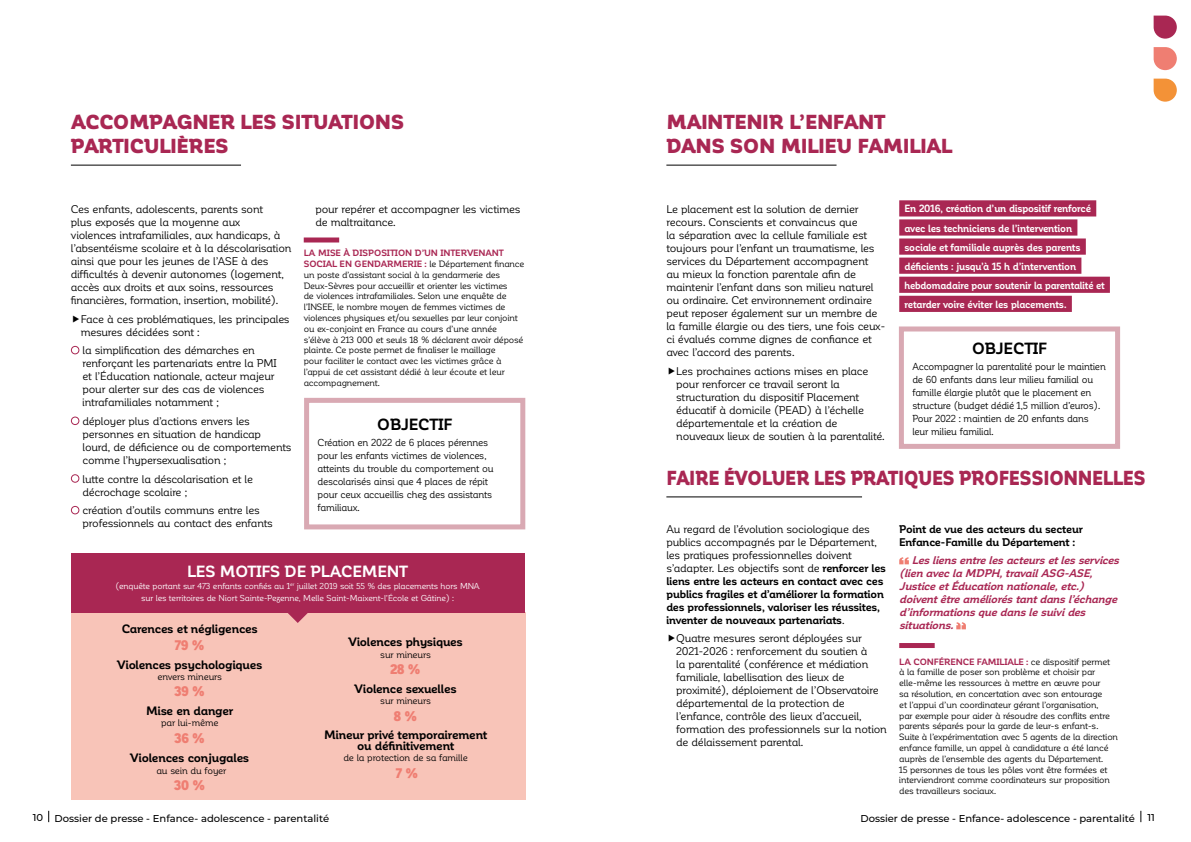
<style>
.page{position:relative;width:1191px;height:842px;background:#fff}
.page>*{position:absolute;margin:0;border:0;box-sizing:border-box;transform-origin:0 0}
.t1{font:900 20px/24px "Corporative";letter-spacing:-.01em;color:#a92753}
.t2{font:900 20px "Corporative";letter-spacing:-.01em;color:#a92753;scale:.9 1}
.t3{font:700 16px "Corporative Alt";letter-spacing:-.005em;color:#fff}
.t4{font:700 16px "Corporative Alt";color:#000}
.t5{font:900 13.7px "Corporative Alt Cnd";letter-spacing:-.01em;color:#ef7e72}
.t6{font:700 12px/10.3px "Corporative Alt";letter-spacing:-.025em;color:#000;text-align:center}
.t7{font:11px/13px "Corporative Alt";letter-spacing:-.02em;color:#000}
.t8{font:700 11px/13px "Corporative Alt";letter-spacing:-.02em;color:#000}
.t9{font:italic 700 11px/13px "Corporative Alt";color:#a92753}
.t10{font:700 10.3px/19.1px "Corporative Alt";letter-spacing:-.015em;color:#fff;scale:.95 1}
.t11{font:10px/13px "Corporative Alt";letter-spacing:-.02em;color:#000;scale:.96 1}
.t12{font:10px/13px "Corporative Alt";letter-spacing:-.02em;color:#000}
.t13{font:500 10px "Montserrat";color:#000}
.t14{font:9.4px "Corporative Alt";letter-spacing:-.02em;color:#000}
.t15{font:9px/10.8px "Corporative Alt";letter-spacing:-.02em;color:#000}
.t16{font:8.5px/11.8px "Corporative Alt";letter-spacing:-.015em;color:#fff;text-align:center}
.s1{font-weight:700;color:#a92753}
.s2{font-weight:400}
</style>
<div class="page">
<div style="left:71px;top:346px;width:8px;height:8px;border:1px solid #a92753;border-radius:50%"></div>
<div style="left:71px;top:417px;width:8px;height:8px;border:1px solid #a92753;border-radius:50%"></div>
<div style="left:71px;top:474px;width:8px;height:9px;border:1px solid #a92753;border-radius:50%"></div>
<div style="left:71px;top:506px;width:8px;height:8px;border:1px solid #a92753;border-radius:50%"></div>
<div style="left:304px;top:237px;width:35px;height:5px;background:#a92753"></div>
<hr style="left:71px;top:165px;width:170px;height:1px;background:#000">
<div style="left:899px;top:200px;width:197px;height:16px;background:#a92753"></div>
<div style="left:899px;top:219px;width:178px;height:17px;background:#a92753"></div>
<div style="left:899px;top:238px;width:186px;height:17px;background:#a92753"></div>
<div style="left:899px;top:258px;width:182px;height:16px;background:#a92753"></div>
<div style="left:899px;top:277px;width:210px;height:16px;background:#a92753"></div>
<div style="left:899px;top:296px;width:172px;height:16px;background:#a92753"></div>
<hr style="left:666px;top:165px;width:170px;height:1px;background:#000">
<svg style="left:899px;top:557px;width:10px;height:7px"></svg>
<svg style="left:956px;top:622px;width:10px;height:7px"></svg>
<div style="left:899px;top:643px;width:35px;height:5px;background:#a92753"></div>
<hr style="left:666px;top:496px;width:196px;height:1px;background:#000">
<svg style="left:1153px;top:79px;width:23px;height:23px"></svg>
<svg style="left:1153px;top:47px;width:23px;height:23px"></svg>
<svg style="left:1153px;top:16px;width:23px;height:23px"></svg>
<div style="left:71px;top:612px;width:454px;height:187px;background:#f8c4b8"></div>
<svg style="left:274px;top:612px;width:48px;height:11px"></svg>
<div style="left:71px;top:553px;width:453px;height:59px;background:#a92753"></div>
<div style="left:304px;top:398px;width:221px;height:131px;border:5px solid #d9a9b3"></div>
<div style="left:899px;top:326px;width:221px;height:123px;border:5px solid #d9a9b3"></div>
<h1 class="t1" style="left:71px;top:111px;width:335px">ACCOMPAGNER LES SITUATIONS<br>PARTICULIÈRES</h1>
<p class="t7" style="left:71px;top:203px;width:222px">Ces enfants, adolescents, parents sont<br>plus exposés que la moyenne aux<br>violences intrafamiliales, aux handicaps, à l’absentéisme scolaire et à la déscolarisation ainsi que pour les jeunes de l’ASE à des difficultés à devenir autonomes (logement, accès aux droits et aux soins, ressources financières, formation, insertion, mobilité).</p>
<p class="t7" style="left:81px;top:312px;width:211px">Face à ces problématiques, les principales mesures décidées sont :</p>
<p class="t7" style="left:82px;top:344px;width:196px">la simplification des démarches en renforçant les partenariats entre la PMI et l’Éducation nationale, acteur majeur pour alerter sur des cas de violences intrafamiliales notamment ;</p>
<p class="t7" style="left:82px;top:415px;width:211px">déployer plus d’actions envers les personnes en situation de handicap<br>lourd, de déficience ou de comportements comme l’hypersexualisation ;</p>
<p class="t7" style="left:82px;top:472px;width:172px">lutte contre la déscolarisation et le décrochage scolaire ;</p>
<p class="t7" style="left:82px;top:504px;width:192px">création d’outils communs entre les professionnels au contact des enfants</p>
<p class="t7" style="left:315px;top:203px;width:207px">pour repérer et accompagner les victimes de maltraitance.</p>
<p class="t15" style="left:304px;top:248px;width:222px"><span class="s1">LA MISE À DISPOSITION D’UN INTERVENANT SOCIAL EN GENDARMERIE :</span> le Département finance un poste d’assistant social à la gendarmerie des Deux-Sèvres pour accueillir et orienter les victimes<br>de violences intrafamiliales. Selon une enquête de l’INSEE, le nombre moyen de femmes victimes de violences physiques et/ou sexuelles par leur conjoint ou ex-conjoint en France au cours d’une année s’élève à 213 000 et seuls 18 % déclarent avoir déposé plainte. Ce poste permet de finaliser le maillage<br>pour faciliter le contact avec les victimes grâce à l’appui de cet assistant dédié à leur écoute et leur accompagnement.</p>
<h2 class="t4" style="left:377px;top:415px;width:76px">OBJECTIF</h2>
<p class="t12" style="left:317px;top:436px;width:177px">Création en 2022 de 6 places pérennes pour les enfants victimes de violences, atteints du trouble du comportement ou descolarisés ainsi que 4 places de répit pour ceux accueillis chez des assistants familiaux.</p>
<h2 class="t3" style="left:187px;top:563px;width:222px">LES MOTIFS DE PLACEMENT</h2>
<p class="t16" style="left:115px;top:580px;width:366px">(enquête portant sur 473 enfants confiés au 1<sup>er</sup> juillet 2019 soit 55 % des placements hors MNA sur les territoires de Niort Sainte-Pezenne, Melle Saint-Maixent-l’École et Gâtine) :</p>
<p class="t6" style="left:348px;top:637px;width:116px">Violences physiques</p>
<p class="t14" style="left:380px;top:650px;width:52px">sur mineurs</p>
<p class="t5" style="left:390px;top:662px;width:32px">28 %</p>
<p class="t6" style="left:354px;top:684px;width:104px">Violence sexuelles</p>
<p class="t14" style="left:380px;top:696px;width:52px">sur mineurs</p>
<p class="t5" style="left:394px;top:708px;width:25px">8%</p>
<p class="t6" style="left:324px;top:730px;width:165px">Mineur privé temporairement ou définitivement</p>
<p class="t14" style="left:343px;top:753px;width:126px">de la protection de sa famille</p>
<p class="t5" style="left:396px;top:765px;width:24px">7%</p>
<p class="t6" style="left:122px;top:624px;width:137px">Carences et négligences</p>
<p class="t5" style="left:175px;top:637px;width:31px">79%</p>
<p class="t6" style="left:117px;top:659px;width:147px">Violences psychologiques</p>
<p class="t14" style="left:157px;top:672px;width:66px">envers mineurs</p>
<p class="t5" style="left:175px;top:684px;width:32px">39 %</p>
<p class="t6" style="left:146px;top:706px;width:89px">Mise en danger</p>
<p class="t14" style="left:161px;top:718px;width:59px">par lui-même</p>
<p class="t5" style="left:175px;top:730px;width:32px">36 %</p>
<p class="t6" style="left:130px;top:752px;width:120px">Violences conjugales</p>
<p class="t14" style="left:156px;top:765px;width:71px">au sein du foyer</p>
<p class="t5" style="left:174px;top:777px;width:32px">30 %</p>
<h1 class="t1" style="left:666px;top:111px;width:287px">MAINTENIR L’ENFANT<br>DANS SON MILIEU FAMILIAL</h1>
<p class="t7" style="left:666px;top:203px;width:220px">Le placement est la solution de dernier recours. Conscients et convaincus que<br>la séparation avec la cellule familiale est toujours pour l’enfant un traumatisme, les services du Département accompagnent<br>au mieux la fonction parentale afin de maintenir l’enfant dans son milieu naturel ou ordinaire. Cet environnement ordinaire peut reposer également sur un membre de la famille élargie ou des tiers, une fois ceux&shy;ci évalués comme dignes de confiance et avec l’accord des parents.</p>
<p class="t7" style="left:676px;top:364px;width:210px">Les prochaines actions mises en place pour renforcer ce travail seront la structuration du dispositif Placement éducatif à domicile (PEAD) à l’échelle départementale et la création de nouveaux lieux de soutien à la parentalité.</p>
<p class="t10" style="left:904px;top:199px;width:212px">En 2016, création d’un dispositif renforcé avec les techniciens de l’intervention sociale et familiale auprès des parents déficients : jusqu’à 15 h d’intervention hebdomadaire pour soutenir la parentalité et retarder voire éviter les placements.</p>
<h2 class="t4" style="left:972px;top:339px;width:76px">OBJECTIF</h2>
<p class="t11" style="left:912px;top:360px;width:203px">Accompagner la parentalité pour le maintien de 60 enfants dans leur milieu familial ou famille élargie plutôt que le placement en structure (budget dédié 1,5 million d’euros).<br>Pour 2022 : maintien de 20 enfants dans leur milieu familial.</p>
<h1 class="t2" style="left:666px;top:467px;width:534px">FAIRE ÉVOLUER LES PRATIQUES PROFESSIONNELLES</h1>
<p class="t8" style="left:666px;top:522px;width:221px"><span class="s2">Au regard de l’évolution sociologique des publics accompagnés par le Département, les pratiques professionnelles doivent s’adapter. Les objectifs sont de</span> renforcer les liens entre les acteurs en contact avec ces publics fragiles et d’améliorer la formation des professionnels, valoriser les réussites, inventer de nouveaux partenariats<span class="s2">.</span></p>
<p class="t7" style="left:676px;top:632px;width:212px">Quatre mesures seront déployées sur 2021-2026 : renforcement du soutien à<br>la parentalité (conférence et médiation familiale, labellisation des lieux de proximité), déploiement de l’Observatoire départemental de la protection de l’enfance, contrôle des lieux d’accueil, formation des professionnels sur la notion de délaissement parental.</p>
<p class="t8" style="left:899px;top:522px;width:185px">Point de vue des acteurs du secteur<br>Enfance-Famille du Département :</p>
<p class="t9" style="left:899px;top:554px;width:225px;text-indent:12px">Lesliensentrelesacteursetlesservices (lien avecla MDPH,travailASG-ASE, JusticeetÉducation nationale,etc.) doiventêtreamélioréstantdansl’échange d’informationsquedanslesuivides situations.</p>
<p class="t15" style="left:899px;top:656px;width:220px"><span class="s1">LA CONFÉRENCE FAMILIALE :</span> ce dispositif permet<br>à la famille de poser son problème et choisir par elle-même les ressources à mettre en œuvre pour<br>sa résolution, en concertation avec son entourage<br>et l’appui d’un coordinateur gérant l’organisation,<br>par exemple pour aider à résoudre des conflits entre parents séparés pour la garde de leur-s enfant-s.<br>Suite à l’expérimentation avec 5 agents de la direction enfance famille, un appel à candidature a été lancé auprès de l’ensemble des agents du Département.<br>15 personnes de tous les pôles vont être formées et interviendront comme coordinateurs sur proposition des travailleurs sociaux.</p>
<p class="t13" style="left:33px;top:812px;width:298px">10 Dossier de presse - Enfance- adolescence - parentalité</p>
<p class="t13" style="left:860px;top:812px;width:276px">Dossier de presse - Enfance- adolescence - parentalité</p>
<p class="t13" style="left:1147px;top:811px;width:9px">11</p>
</div>
